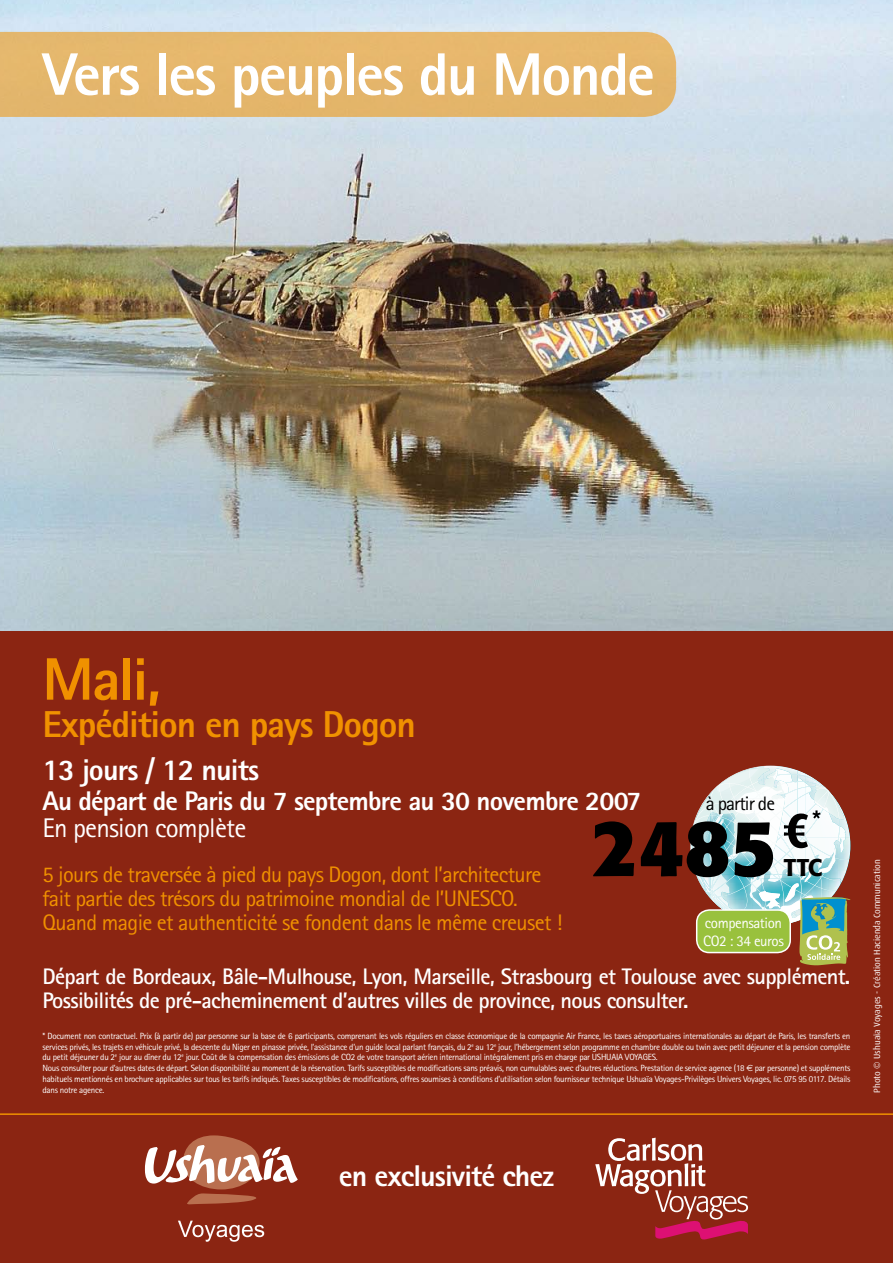
<style>
.page{position:relative;width:893px;height:1263px;background:#fff}
.page>*{position:absolute;margin:0;border:0;box-sizing:border-box;transform-origin:0 0}
.t1{font:700 79.05px "Formata";color:#000}
.t2{font:800 60px "Rotis Sans Serif";letter-spacing:-.03em;color:#fff}
.t3{font:800 60px "Rotis Sans Serif";color:#f09100}
.t4{font:800 37.5px "Rotis Sans Serif";letter-spacing:-.03em;color:#f09100}
.t5{font:800 30px "Rotis Sans Serif";letter-spacing:-.03em;color:#fff}
.t6{font:800 27px "Rotis Sans Serif";letter-spacing:-.03em;color:#fff}
.t7{font:27px "Rotis Sans Serif";letter-spacing:-.03em;color:#fff}
.t8{font:500 24px "Formata";color:#000}
.t9{font:22.5px/24px "Rotis Sans Serif";letter-spacing:-.03em;color:#f09100}
.t10{font:700 22.5px/24px "Rotis Sans Serif";letter-spacing:-.03em;color:#fff}
.t11{font:19.5px "Rotis Sans Serif";letter-spacing:-.05em;color:#000}
.t12{font:15px/18px "Rotis Sans Serif";letter-spacing:-.03em;color:#fff}
.t13{font:9px/10.8px "Rotis Sans Serif";letter-spacing:-.03em;color:#fff}
.t14{font:9px "Dax";color:#fff}
.s1{font-family:"Euro Sans"}
</style>
<div class="page">
<img style="left:0;top:0;width:893px;height:631px">
<div style="left:0;top:32px;width:676px;height:85px;background:#e5b66c"></div>
<div style="left:0;top:631px;width:893px;height:632px;background:#8b2512"></div>
<hr style="left:0;top:1113px;width:893px;height:2px;background:#f09100">
<svg style="left:595px;top:1138px;width:153px;height:101px"></svg>
<svg style="left:145px;top:1135px;width:153px;height:69px"></svg>
<svg style="left:178px;top:1221px;width:86px;height:21px"></svg>
<svg style="left:690px;top:765px;width:160px;height:200px"></svg>
<h2 class="t2" style="left:43px;top:36px;width:614px">Vers les peuples du Monde</h2>
<h2 class="t3" style="left:43px;top:641px;width:120px">Mali,</h2>
<h3 class="t4" style="left:43px;top:701px;width:375px">Expédition en pays Dogon</h3>
<h3 class="t5" style="left:43px;top:751px;width:218px">13 jours / 12 nuits</h3>
<h3 class="t6" style="left:43px;top:784px;width:600px">Au départ de Paris du 7 septembre au 30 novembre 2007</h3>
<h3 class="t7" style="left:43px;top:812px;width:205px">En pension complète</h3>
<h3 class="t9" style="left:43px;top:862px;width:521px">5 jours de traversée à pied du pays Dogon, dont l’architecture fait partie des trésors du patrimoine mondial de l’UNESCO.<br>Quand magie et authenticité se fondent dans le même creuset !</h3>
<h3 class="t10" style="left:43px;top:964px;width:809px">Départ de Bordeaux, Bâle-Mulhouse, Lyon, Marseille, Strasbourg et Toulouse avec supplément.<br>Possibilités de pré-acheminement d’autres villes de province, nous consulter.</h3>
<h3 class="t11" style="left:706px;top:792px;width:71px">à partir de</h3>
<h1 class="t1" style="left:592px;top:799px;width:186px">2485</h1>
<h3 class="t8" style="left:784px;top:853px;width:40px">TTC</h3>
<p class="t14" style="left:872px;top:1093px;width:235px;rotate:-90deg">Photo © Ushuaïa Voyages - Création Hacienda Communication</p>
<h3 class="t12" style="left:703px;top:914px;width:82px">compensation<br>CO2 : 34 euros</h3>
<p class="t13" style="left:43px;top:1030px;width:809px">* Document non contractuel. Prix (à partir de) par personne sur la base de 6 participants, comprenant les vols réguliers en classe économique de la compagnie Air France, les taxes aéroportuaires internationales au départ de Paris, les transferts en services privés, les trajets en véhicule privé, la descente du Niger en pinasse privée, l’assistance d’un guide local parlant français, du 2<sup>e</sup> au 12<sup>e</sup> jour, l’hébergement selon programme en chambre double ou twin avec petit déjeuner et la pension complète du petit déjeuner du 2<sup>e</sup> jour au dîner du 12<sup>e</sup> jour. Coût de la compensation des émissions de CO2 de votre transport aérien international intégralement pris en charge par USHUAIA VOYAGES.<br>Nous consulter pour d’autres dates de départ. Selon disponibilité au moment de la réservation. Tarifs susceptibles de modifications sans préavis, non cumulables avec d’autres réductions. Prestation de service agence (18 <span class="s1">E</span> par personne) et suppléments habituels mentionnés en brochure applicables sur tous les tarifs indiqués. Taxes susceptibles de modifications, offres soumises à conditions d’utilisation selon fournisseur technique Ushuaïa Voyages-Privilèges Univers Voyages, lic. 075 95 0117. Détails dans notre agence.</p>
<h3 class="t5" style="left:339px;top:1156px;width:217px">en exclusivité chez</h3>
</div>
